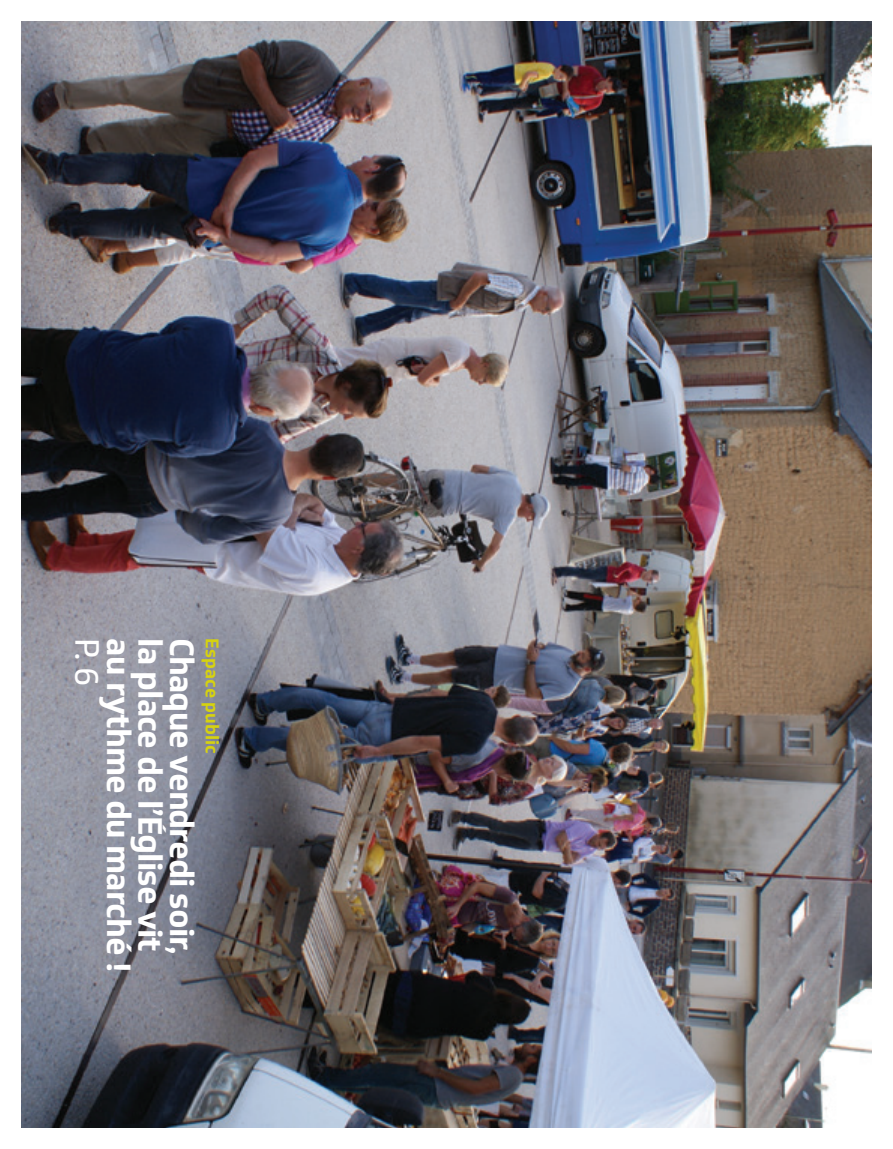
<style>
.page{position:relative;width:893px;height:1149px;background:#fff}
.page>*{position:absolute;margin:0;border:0;box-sizing:border-box;transform-origin:0 0}
.t1{font:33px/31.5px "Soleto Bold new";letter-spacing:-.03em;color:#fff}
.t2{font:33px "Soleto Regular new";color:#fff}
.t3{font:18px "Soleto Bold new";color:#d6d210}
</style>
<div class="page">
<img style="left:21px;top:21px;width:851px;height:1106px">
<p class="t2" style="left:107px;top:638px;width:50px;rotate:90deg">P. 6</p>
<p class="t1" style="left:134px;top:638px;width:336px;rotate:90deg">au rythme du marché !</p>
<p class="t3" style="left:224px;top:638px;width:117px;rotate:90deg">Espace public</p>
<p class="t1" style="left:197px;top:638px;width:318px;rotate:90deg">Chaque vendredi soir, la place de l’église vit</p>
</div>
